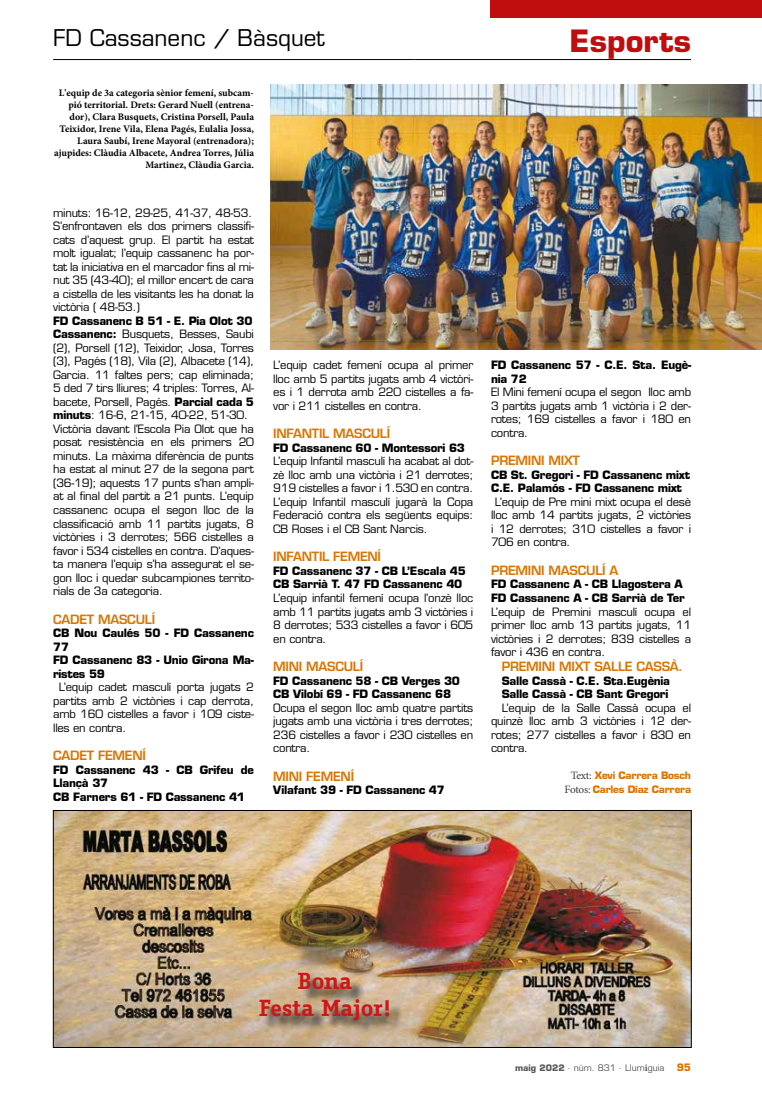
<style>
.page{position:relative;width:762px;height:1117px;background:#fff}
.page>*{position:absolute;margin:0;border:0;box-sizing:border-box;transform-origin:0 0}
.t1{font:700 30px "Eurostile LT Std";color:#c00d0e}
.t2{font:22.5px "Eurostile LT Std";color:#000}
.t3{font:700 22.5px/27px "Fago Office Serif";letter-spacing:-.01em;color:#cd1719;text-align:center}
.t4{font:600 12.5px "Eurostile LT Std";letter-spacing:-.02em;color:#db7400}
.t5{font:11.25px/13.5px "Eurostile LT Std";letter-spacing:-.02em;color:#000;text-align:justify}
.t6{font:700 11.25px/13.5px "Eurostile LT Std";letter-spacing:-.02em;color:#000}
.t7{font:700 10px/12px "Minion Pro";color:#000;text-align:right}
.t8{font:700 10px/13.5px "Eurostile LT Std";letter-spacing:-.02em;color:#db7400;text-align:right}
.t9{font:8.75px "Eurostile LT Std";color:#575756}
.s1{font-weight:700}
.s2{font-family:"Minion Pro";font-weight:400;font-size:11.25px;color:#3c3c3b}
.s3{font-family:"Minion Pro";font-weight:700;font-size:10px}
.s4{font-weight:700;font-size:10px;color:#db7400}
</style>
<div class="page">
<div style="left:490px;top:0;width:272px;height:18px;background:#c00d0e"></div>
<hr style="left:53px;top:59px;width:362px;height:1px;background:#000">
<hr style="left:415px;top:59px;width:276px;height:1px;background:#000">
<img style="left:270px;top:84px;width:492px;height:265px">
<img style="left:55px;top:812px;width:634px;height:233px">
<div style="left:53px;top:810px;width:638px;height:237px;border:1px solid #000"></div>
<div style="left:262px;top:974px;width:142px;height:60px;background:#000;opacity:.75"></div>
<h2 class="t2" style="left:53px;top:24px;width:273px">FD Cassanenc / Bàsquet</h2>
<h1 class="t1" style="left:569px;top:22px;width:123px">Esports</h1>
<p class="t7" style="left:54px;top:87px;width:201px">L'equip de 3a categoria sènior femení, subcam&shy;pió territorial. Drets: Gerard Nuell (entrena&shy;dor), Clara Busquets, Cristina Porsell, Paula Teixidor, Irene Vila, Elena Pagés, Eulalia Jossa, Laura Saubí, Irene Mayoral (entrenadora); ajupides: Clàudia Albacete, Andrea Torres, Júlia Martinez, Clàudia Garcia.</p>
<p class="t5" style="left:53px;top:206px;width:202px;text-align:left">minuts: 16-12, 29-25, 41-37, 48-53.<br>S’enfrontaven els dos primers classifi&shy;cats d’aquest grup. El partit ha estat molt igualat; l’equip cassanenc ha por&shy;tat la iniciativa en el marcador fins al mi&shy;nut 35 (43-40); el millor encert de cara a cistella de les visitants les ha donat la victòria ( 48-53.)</p>
<p class="t5" style="left:53px;top:314px;width:202px;text-align:left"><span class="s1">FD Cassanenc B 51 - E. Pia Olot 30<br>Cassanenc:</span> Busquets, Besses, Saubi (2), Porsell (12), Teixidor, Josa, Torres (3), Pagés (18), Vila (2), Albacete (14), Garcia. 11 faltes pers; cap eliminada; 5 ded 7 tirs lliures; 4 triples: Torres, Al&shy;bacete, Porsell, Pagés. <span class="s1">Parcial cada 5 minuts</span>: 16-6, 21-15, 40-22, 51-30.<br>Victòria davant l’Escola Pia Olot que ha posat resistència en els primers 20 minuts. La màxima diferència de punts ha estat al minut 27 de la segona part (36-19); aquests 17 punts s’han ampli&shy;at al final del partit a 21 punts. L’equip cassanenc ocupa el segon lloc de la classificació amb 11 partits jugats, 8 victòries i 3 derrotes; 566 cistelles a favor i 534 cistelles en contra. D’aques&shy;ta manera l’equip s’ha assegurat el se&shy;gon lloc i quedar subcampiones territo&shy;rials de 3a categoria.</p>
<p class="t4" style="left:53px;top:611px;width:103px">CADET MASCULÍ</p>
<p class="t6" style="left:53px;top:626px;width:202px">CB Nou Caulés 50 - FD Cassanenc<br>77<br>FD Cassanenc 83 - Unio Girona Ma&shy;ristes 59</p>
<p class="t5" style="left:53px;top:680px;width:202px;text-indent:6px">L’equip cadet masculí porta jugats 2 partits amb 2 victòries i cap derrota, amb 160 cistelles a favor i 109 ciste&shy;lles en contra.</p>
<p class="t4" style="left:53px;top:747px;width:94px">CADET FEMENÍ</p>
<p class="t6" style="left:53px;top:762px;width:202px">FD Cassanenc 43 - CB Grifeu de<br>Llançà 37<br>CB Farners 61 - FD Cassanenc 41</p>
<p class="t6" style="left:491px;top:358px;width:202px">FD Cassanenc 57 - C.E. Sta. Eugè&shy;nia 72</p>
<p class="t5" style="left:491px;top:385px;width:202px">El Mini femení ocupa el segon lloc amb 3 partits jugats amb 1 victòria i 2 der&shy;rotes; 169 cistelles a favor i 180 en contra.</p>
<p class="t4" style="left:491px;top:453px;width:90px">PREMINI MIXT</p>
<p class="t6" style="left:491px;top:468px;width:201px">CB St. Gregori - FD Cassanenc mixt<br>C.E. Palamós - FD Cassanenc mixt</p>
<p class="t5" style="left:491px;top:495px;width:202px;text-indent:4px">L’equip de Pre mini mixt ocupa el desè lloc amb 14 partits jugats, 2 victòries i 12 derrotes; 310 cistelles a favor i 706 en contra.</p>
<p class="t4" style="left:491px;top:562px;width:129px">PREMINI MASCULÍ A</p>
<p class="t6" style="left:491px;top:577px;width:195px">FD Cassanenc A - CB Llagostera A<br>FD Cassanenc A - CB Sarrià de Ter</p>
<p class="t5" style="left:491px;top:604px;width:202px">L’equip de Premini masculí ocupa el primer lloc amb 13 partits jugats, 11 victòries i 2 derrotes; 839 cistelles a favor i 436 en contra.</p>
<p class="t4" style="left:502px;top:658px;width:183px">PREMINI MIXT SALLE CASSÀ.</p>
<p class="t6" style="left:502px;top:673px;width:170px">Salle Cassà - C.E. Sta.Eugènia<br>Salle Cassà - CB Sant Gregori</p>
<p class="t5" style="left:491px;top:700px;width:202px;text-indent:11px">L’equip de la Salle Cassà ocupa el quinzè lloc amb 3 victòries i 12 der&shy;rotes; 277 cistelles a favor i 830 en contra.</p>
<p class="t8" style="left:564px;top:768px;width:128px"><span class="s2">Text:</span> Xevi Carrera Bosch<br><span class="s2">Fotos:</span> Carles Díaz Carrera</p>
<p class="t5" style="left:273px;top:358px;width:202px">L’equip cadet femení ocupa al primer lloc amb 5 partits jugats amb 4 victòri&shy;es i 1 derrota amb 220 cistelles a fa&shy;vor i 211 cistelles en contra.</p>
<p class="t4" style="left:273px;top:426px;width:118px">INFANTIL MASCULÍ</p>
<p class="t6" style="left:273px;top:441px;width:193px">FD Cassanenc 60 - Montessori 63</p>
<p class="t5" style="left:273px;top:454px;width:202px">L’equip Infantil masculí ha acabat al dot&shy;zè lloc amb una victòria i 21 derrotes; 919 cistelles a favor i 1.530 en contra.<br>L’equip Infantil masculí jugarà la Copa Federació contra els següents equips:<br>CB Roses i el CB Sant Narcis.</p>
<p class="t4" style="left:273px;top:549px;width:109px">INFANTIL FEMENÍ</p>
<p class="t6" style="left:273px;top:564px;width:194px">FD Cassanenc 37 - CB L’Escala 45<br>CB Sarrià T. 47 FD Cassanenc 40</p>
<p class="t5" style="left:273px;top:591px;width:202px">L’equip infantil femení ocupa l’onzè lloc amb 11 partits jugats amb 3 victòries i 8 derrotes; 533 cistelles a favor i 605 en contra.</p>
<p class="t4" style="left:273px;top:658px;width:91px">MINI MASCULÍ</p>
<p class="t6" style="left:273px;top:673px;width:188px">FD Cassanenc 58 - CB Verges 30<br>CB Vilobí 69 - FD Cassanenc 68</p>
<p class="t5" style="left:273px;top:700px;width:202px">Ocupa el segon lloc amb quatre partits jugats amb una victòria i tres derrotes; 236 cistelles a favor i 230 cistelles en contra.</p>
<p class="t4" style="left:273px;top:768px;width:82px">MINI FEMENÍ</p>
<p class="t6" style="left:273px;top:783px;width:173px">Vilafant 39 - FD Cassanenc 47</p>
<h2 class="t3" style="left:259px;top:967px;width:134px">Bona<br>Festa Major!</h2>
<p class="t9" style="left:515px;top:1062px;width:177px"><span class="s1">maig 2022</span> · núm. 831 · Llum<span class="s3">i</span>guia <span class="s4">95</span></p>
</div>
